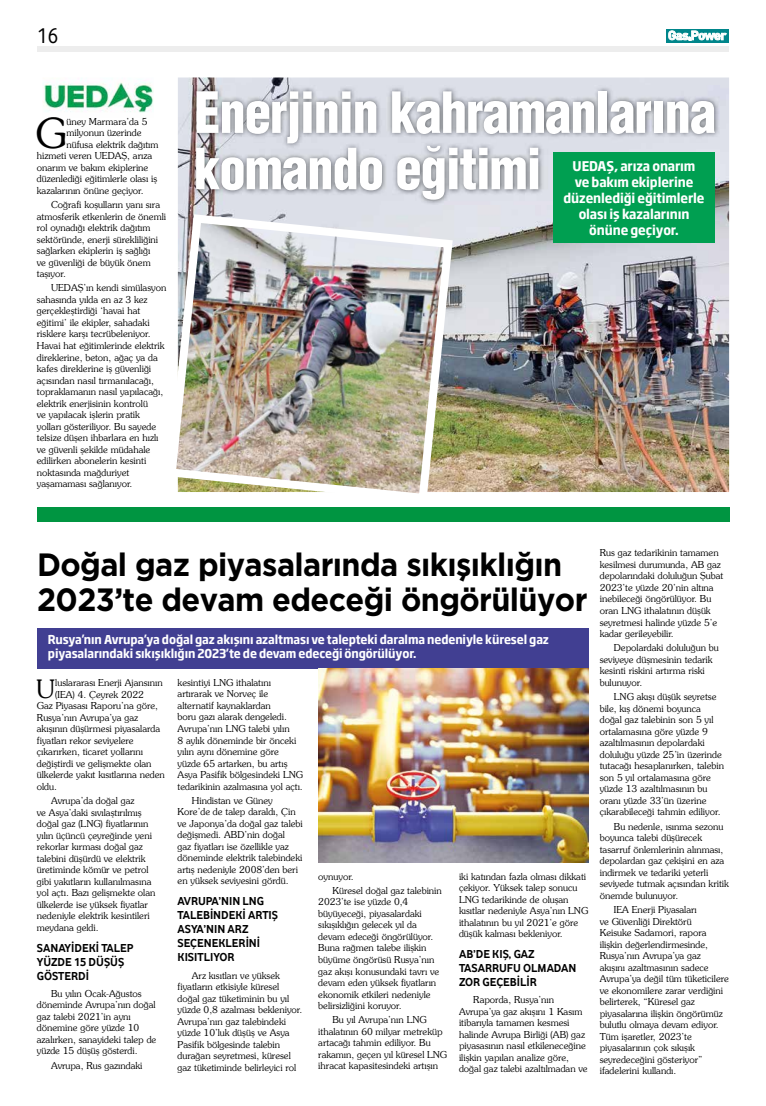
<style>
.page{position:relative;width:766px;height:1106px;background:#fff}
.page>*{position:absolute;margin:0;border:0;box-sizing:border-box;transform-origin:0 0}
.t1{font:55.4px/56.3px "Switzerland Cond Black Plain";letter-spacing:-.02em;color:#fff;scale:.95 1}
.t2{font:40.9px "Southern Plain";color:#000}
.t3{font:32.2px/35px "Gotham TR Bold";letter-spacing:-.02em;color:#000;scale:.95 1}
.t4{font:25.2px "Southern Plain";color:#000}
.t5{font:22.3px "Vodafone Rg";color:#000;scale:.95 1}
.t6{font:700 13.2px/16px "Soho Gothic Pro";letter-spacing:-.01em;color:#fff;text-align:center;scale:.91 1}
.t7{font:700 12.1px/14px "Soho Gothic Pro";letter-spacing:-.01em;color:#fff;scale:.91 1}
.t8{font:700 12px/14px "Vodafone Rg";color:#000}
.t9{font:9.5px/11.5px "Southern Plain";color:#000}
</style>
<div class="page">
<img style="left:178px;top:77px;width:551px;height:415px">
<div style="left:37px;top:46px;width:691px;height:6px;background:#ededed"></div>
<svg style="left:666px;top:29px;width:62px;height:14px"></svg>
<svg style="left:668px;top:31px;width:58px;height:9px"></svg>
<img style="left:191px;top:86px;width:528px;height:119px">
<div style="left:37px;top:507px;width:692px;height:15px;background:#009541"></div>
<div style="left:553px;top:152px;width:161px;height:91px;background:#009f51"></div>
<img style="left:176px;top:210px;width:281px;height:284px">
<img style="left:43px;top:78px;width:110px;height:35px">
<div style="left:37px;top:628px;width:551px;height:40px;background:#413f92"></div>
<img style="left:318px;top:668px;width:270px;height:194px">
<h3 class="t5" style="left:37px;top:22px;width:24px">16</h3>
<h2 class="t2" style="left:35px;top:107px;width:33px">G</h2>
<p class="t9" style="left:66px;top:115px;width:82px">üney Marmara’da 5</p>
<p class="t9" style="left:66px;top:127px;width:77px">milyonun üzerinde</p>
<p class="t9" style="left:66px;top:138px;width:94px">nüfusa elektrik dağıtım</p>
<p class="t9" style="left:37px;top:150px;width:117px">hizmeti veren UEDAŞ, arıza</p>
<p class="t9" style="left:37px;top:161px;width:113px">onarım ve bakım ekiplerine</p>
<p class="t9" style="left:37px;top:173px;width:122px">düzenlediği eğitimlerle olası iş</p>
<p class="t9" style="left:37px;top:184px;width:108px">kazalarının önüne geçiyor.</p>
<p class="t9" style="left:37px;top:199px;width:131px;text-indent:14px">Coğrafi koşulların yanı sıra atmosferik etkenlerin de önemli rol oynadığı elektrik dağıtım sektöründe, enerji sürekliliğini sağlarken ekiplerin iş sağlığı<br>ve güvenliği de büyük önem taşıyor.</p>
<p class="t9" style="left:37px;top:282px;width:131px;text-indent:14px">UEDAŞ’ın kendi simülasyon sahasında yılda en az 3 kez gerçekleştirdiği ‘havai hat eğitimi’ ile ekipler, sahadaki risklere karşı tecrübeleniyor.<br>Havai hat eğitimlerinde elektrik direklerine, beton, ağaç ya da kafes direklerine iş güvenliği açısından nasıl tırmanılacağı, topraklamanın nasıl yapılacağı, elektrik enerjisinin kontrolü<br>ve yapılacak işlerin pratik yolları gösteriliyor. Bu sayede telsize düşen ihbarlara en hızlı ve güvenli şekilde müdahale edilirken abonelerin kesinti noktasında mağduriyet yaşamaması sağlanıyor.</p>
<h1 class="t1" style="left:194px;top:83px;width:551px">Enerjinin kahramanlarına komando eğitimi</h1>
<h3 class="t6" style="left:563px;top:158px;width:156px">UEDAŞ, arıza onarım<br>ve bakım ekiplerine düzenlediği eğitimlerle olası iş kazalarının önüne geçiyor.</h3>
<h3 class="t3" style="left:37px;top:546px;width:580px">Doğal gaz piyasalarında sıkışıklığın<br>2023’te devam edeceği öngörülüyor</h3>
<p class="t7" style="left:48px;top:632px;width:552px">Rusya’nın Avrupa’ya doğal gaz akışını azaltması ve talepteki daralma nedeniyle küresel gaz piyasalarındaki sıkışıklığın 2023’te de devam edeceği öngörülüyor.</p>
<h3 class="t4" style="left:36px;top:673px;width:21px">U</h3>
<p class="t9" style="left:55px;top:676px;width:109px">luslararası Enerji Ajansının</p>
<p class="t9" style="left:55px;top:688px;width:90px">(IEA) 4. Çeyrek 2022</p>
<p class="t9" style="left:37px;top:699px;width:123px">Gaz Piyasası Raporu’na göre,</p>
<p class="t9" style="left:37px;top:711px;width:103px">Rusya’nın Avrupa’ya gaz</p>
<p class="t9" style="left:37px;top:722px;width:125px">akışının düşürmesi piyasalarda</p>
<p class="t9" style="left:37px;top:734px;width:98px">fiyatları rekor seviyelere</p>
<p class="t9" style="left:37px;top:745px;width:108px">çıkarırken, ticaret yollarını</p>
<p class="t9" style="left:37px;top:757px;width:116px">değiştirdi ve gelişmekte olan</p>
<p class="t9" style="left:37px;top:769px;width:129px">ülkelerde yakıt kısıtlarına neden</p>
<p class="t9" style="left:37px;top:780px;width:22px">oldu.</p>
<p class="t9" style="left:37px;top:794px;width:120px;text-indent:14px">Avrupa’da doğal gaz<br>ve Asya’daki sıvılaştırılmış doğal gaz (LNG) fiyatlarının yılın üçüncü çeyreğinde yeni rekorlar kırması doğal gaz talebini düşürdü ve elektrik üretiminde kömür ve petrol gibi yakıtların kullanılmasına yol açtı. Bazı gelişmekte olan ülkelerde ise yüksek fiyatlar nedeniyle elektrik kesintileri meydana geldi.</p>
<p class="t8" style="left:37px;top:940px;width:98px">SANAYİDEKİ TALEP<br>YÜZDE 15 DÜŞÜŞ<br>GÖSTERDİ</p>
<p class="t9" style="left:37px;top:987px;width:121px;text-indent:14px">Bu yılın Ocak-Ağustos döneminde Avrupa’nın doğal gaz talebi 2021’in aynı dönemine göre yüzde 10 azalırken, sanayideki talep de yüzde 15 düşüş gösterdi.</p>
<p class="t9" style="left:51px;top:1059px;width:93px">Avrupa, Rus gazındaki</p>
<p class="t9" style="left:177px;top:676px;width:127px">kesintiyi LNG ithalatını artırarak ve Norveç ile alternatif kaynaklardan<br>boru gazı alarak dengeledi.<br>Avrupa’nın LNG talebi yılın<br>8 aylık döneminde bir önceki yılın aynı dönemine göre yüzde 65 artarken, bu artış<br>Asya Pasifik bölgesindeki LNG tedarikinin azalmasına yol açtı.</p>
<p class="t9" style="left:177px;top:794px;width:127px;text-indent:14px">Hindistan ve Güney<br>Kore’de de talep daraldı, Çin ve Japonya’da doğal gaz talebi değişmedi. ABD’nin doğal<br>gaz fiyatları ise özellikle yaz döneminde elektrik talebindeki artış nedeniyle 2008’den beri en yüksek seviyesini gördü.</p>
<p class="t8" style="left:177px;top:894px;width:102px">AVRUPA’NIN LNG<br>TALEBİNDEKİ ARTIŞ<br>ASYA’NIN ARZ<br>SEÇENEKLERİNİ<br>KISITLIYOR</p>
<p class="t9" style="left:177px;top:969px;width:126px;text-indent:14px">Arz kısıtları ve yüksek fiyatların etkisiyle küresel doğal gaz tüketiminin bu yıl yüzde 0,8 azalması bekleniyor.<br>Avrupa’nın gaz talebindeki yüzde 10’luk düşüş ve Asya<br>Pasifik bölgesinde talebin durağan seyretmesi, küresel gaz tüketiminde belirleyici rol</p>
<p class="t9" style="left:332px;top:868px;width:111px;line-height:14.3px;text-indent:-14px">oynuyor.<br>Küresel doğal gaz talebinin</p>
<p class="t9" style="left:318px;top:896px;width:122px">2023’te ise yüzde 0,4 büyüyeceği, piyasalardaki sıkışıklığın gelecek yıl da devam edeceği öngörülüyor.<br>Buna rağmen talebe ilişkin büyüme öngörüsü Rusya’nın gaz akışı konusundaki tavrı ve devam eden yüksek fiyatların ekonomik etkileri nedeniyle belirsizliğini koruyor.</p>
<p class="t9" style="left:318px;top:1014px;width:130px;text-indent:14px">Bu yıl Avrupa’nın LNG ithalatının 60 milyar metreküp artacağı tahmin ediliyor. Bu rakamın, geçen yıl küresel LNG ihracat kapasitesindeki artışın</p>
<p class="t9" style="left:459px;top:870px;width:131px">iki katından fazla olması dikkati çekiyor. Yüksek talep sonucu<br>LNG tedarikinde de oluşan kısıtlar nedeniyle Asya’nın LNG ithalatının bu yıl 2021’e göre düşük kalması bekleniyor.</p>
<p class="t8" style="left:459px;top:947px;width:119px">AB’DE KIŞ, GAZ<br>TASARRUFU OLMADAN<br>ZOR GEÇEBİLİR</p>
<p class="t9" style="left:459px;top:994px;width:130px;text-indent:14px">Raporda, Rusya’nın<br>Avrupa’ya gaz akışını 1 Kasım itibarıyla tamamen kesmesi halinde Avrupa Birliği (AB) gaz piyasasının nasıl etkileneceğine ilişkin yapılan analize göre, doğal gaz talebi azaltılmadan ve</p>
<p class="t9" style="left:599px;top:547px;width:125px">Rus gaz tedarikinin tamamen kesilmesi durumunda, AB gaz depolarındaki doluluğun Şubat<br>2023’te yüzde 20’nin altına inebileceği öngörülüyor. Bu oran LNG ithalatının düşük seyretmesi halinde yüzde 5’e kadar gerileyebilir.</p>
<p class="t9" style="left:599px;top:642px;width:120px;text-indent:14px">Depolardaki doluluğun bu seviyeye düşmesinin tedarik kesinti riskini artırma riski bulunuyor.</p>
<p class="t9" style="left:599px;top:690px;width:126px;text-indent:14px">LNG akışı düşük seyretse bile, kış dönemi boyunca doğal gaz talebinin son 5 yıl ortalamasına göre yüzde 9 azaltılmasının depolardaki doluluğu yüzde 25’in üzerinde tutacağı hesaplanırken, talebin son 5 yıl ortalamasına göre yüzde 13 azaltılmasının bu oranı yüzde 33’ün üzerine çıkarabileceği tahmin ediliyor.</p>
<p class="t9" style="left:599px;top:820px;width:131px;text-indent:14px">Bu nedenle, ısınma sezonu boyunca talebi düşürecek tasarruf önlemlerinin alınması, depolardan gaz çekişini en aza indirmek ve tedariki yeterli seviyede tutmak açısından kritik önemde bulunuyor.</p>
<p class="t9" style="left:599px;top:903px;width:131px;text-indent:14px">IEA Enerji Piyasaları<br>ve Güvenliği Direktörü<br>Keisuke Sadamori, rapora ilişkin değerlendirmesinde,<br>Rusya’nın Avrupa’ya gaz<br>akışını azaltmasının sadece<br>Avrupa’ya değil tüm tüketicilere ve ekonomilere zarar verdiğini belirterek, “Küresel gaz piyasalarına ilişkin öngörümüz bulutlu olmaya devam ediyor.<br>Tüm işaretler, 2023’te piyasalarının çok sıkışık seyredeceğini gösteriyor” ifadelerini kullandı.</p>
</div>
